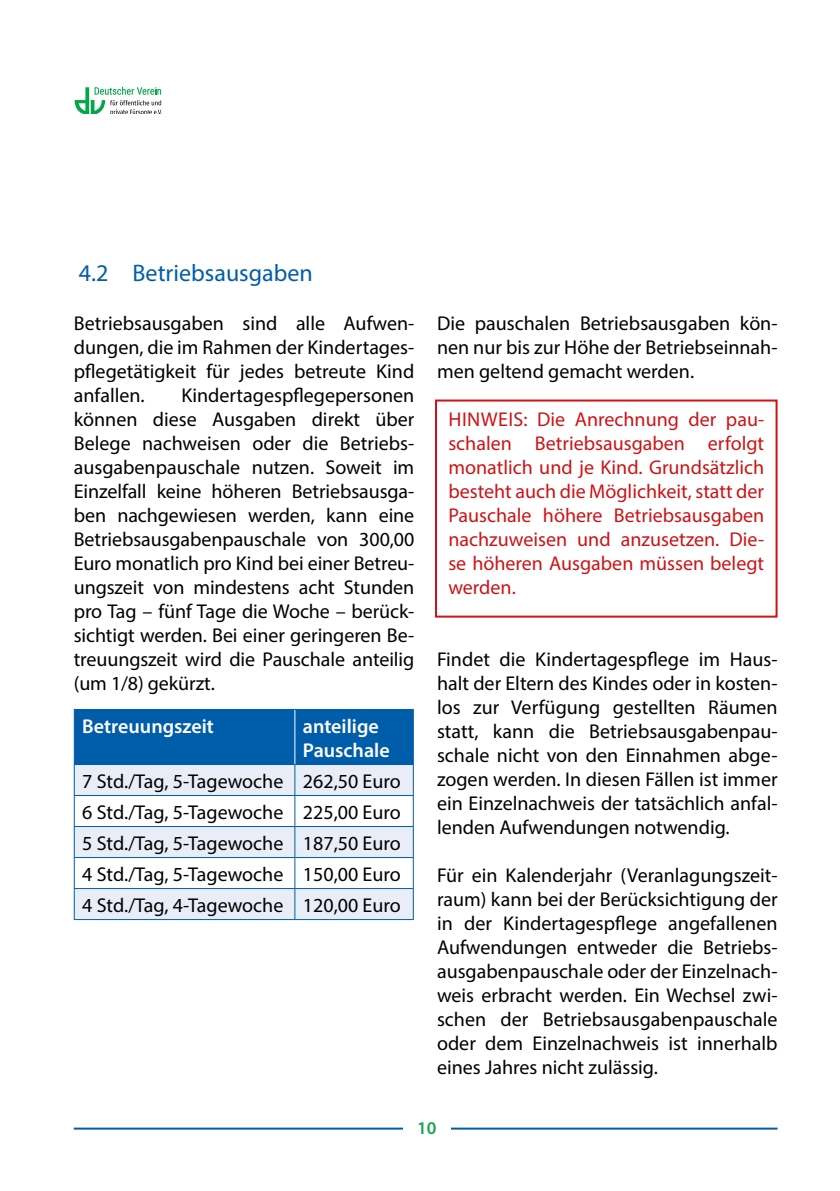
<style>
.page{position:relative;width:840px;height:1191px;background:#fff}
.page>*{position:absolute;margin:0;border:0;box-sizing:border-box;transform-origin:0 0}
.t1{font:24px "Myriad Pro";color:#005da9}
.t2{font:20px/24px "Myriad Pro";color:#000;text-align:justify}
.t3{font:20px/24px "Myriad Pro";color:#cd1316;text-align:justify}
.t4{font:600 20px/24px "Myriad Pro";color:#fff}
.t5{font:600 18px "Myriad Pro";color:#19a550}
</style>
<div class="page">
<hr style="left:74px;top:1127px;width:703px;height:2px;background:#005da9">
<div style="left:403px;top:1121px;width:47px;height:34px;background:#fff"></div>
<svg style="left:75px;top:87px;width:86px;height:26px"></svg>
<div style="left:75px;top:710px;width:337px;height:54px;background:#005da9"></div>
<svg style="left:75px;top:765px;width:337px;height:154px;fill:#e9edf8"></svg>
<hr style="left:74px;top:709px;width:221px;height:1px;background:#005da9">
<hr style="left:74px;top:710px;width:1px;height:54px;background:#005da9">
<hr style="left:295px;top:709px;width:118px;height:1px;background:#005da9">
<hr style="left:412px;top:710px;width:1px;height:54px;background:#005da9">
<hr style="left:74px;top:764px;width:221px;height:1px;background:#005da9">
<hr style="left:74px;top:765px;width:1px;height:30px;background:#005da9">
<hr style="left:295px;top:764px;width:118px;height:1px;background:#005da9">
<hr style="left:294px;top:765px;width:1px;height:30px;background:#005da9">
<hr style="left:412px;top:765px;width:1px;height:30px;background:#005da9">
<hr style="left:74px;top:795px;width:221px;height:1px;background:#005da9">
<hr style="left:74px;top:796px;width:1px;height:30px;background:#005da9">
<hr style="left:295px;top:795px;width:118px;height:1px;background:#005da9">
<hr style="left:294px;top:796px;width:1px;height:30px;background:#005da9">
<hr style="left:412px;top:796px;width:1px;height:30px;background:#005da9">
<hr style="left:74px;top:826px;width:221px;height:1px;background:#005da9">
<hr style="left:74px;top:827px;width:1px;height:30px;background:#005da9">
<hr style="left:295px;top:826px;width:118px;height:1px;background:#005da9">
<hr style="left:294px;top:827px;width:1px;height:30px;background:#005da9">
<hr style="left:412px;top:827px;width:1px;height:30px;background:#005da9">
<hr style="left:74px;top:857px;width:221px;height:1px;background:#005da9">
<hr style="left:74px;top:858px;width:1px;height:30px;background:#005da9">
<hr style="left:295px;top:857px;width:118px;height:1px;background:#005da9">
<hr style="left:294px;top:858px;width:1px;height:30px;background:#005da9">
<hr style="left:412px;top:858px;width:1px;height:30px;background:#005da9">
<hr style="left:74px;top:888px;width:221px;height:1px;background:#005da9">
<hr style="left:74px;top:889px;width:1px;height:30px;background:#005da9">
<hr style="left:295px;top:888px;width:118px;height:1px;background:#005da9">
<hr style="left:294px;top:889px;width:1px;height:30px;background:#005da9">
<hr style="left:412px;top:889px;width:1px;height:30px;background:#005da9">
<hr style="left:74px;top:919px;width:221px;height:1px;background:#005da9">
<hr style="left:295px;top:919px;width:118px;height:1px;background:#005da9">
<hr style="left:294px;top:710px;width:1px;height:54px;background:#fff">
<div style="left:435px;top:399px;width:342px;height:218px;border:2px solid #cd1316"></div>
<p class="t1" style="left:79px;top:259px;width:235px">4.2 Betriebsausgaben</p>
<p class="t2" style="left:74px;top:310px;width:342px">Betriebsausgaben sind alle Aufwen&shy;dungen, die im Rahmen der Kindertages&shy;pflegetätigkeit für jedes betreute Kind anfallen.</p>
<p class="t2" style="left:74px;top:382px;width:342px;text-indent:108px">Kindertagespflegepersonen können diese Ausgaben direkt über Belege nachweisen oder die Betriebs&shy;ausgabenpauschale nutzen. Soweit im Einzelfall keine höheren Betriebsausga&shy;ben nachgewiesen werden, kann eine Betriebsausgabenpauschale von 300,00<br>Euro monatlich pro Kind bei einer Betreu&shy;ungszeit von mindestens acht Stunden pro Tag – fünf Tage die Woche – berück&shy;sichtigt werden. Bei einer geringeren Be&shy;treuungszeit wird die Pauschale anteilig (um 1/8) gekürzt.</p>
<p class="t4" style="left:82px;top:713px;width:133px">Betreuungszeit</p>
<p class="t4" style="left:303px;top:713px;width:88px">anteilige<br>Pauschale</p>
<p class="t2" style="left:82px;top:765px;width:320px;line-height:31px">7 Std./Tag, 5-Tagewoche 262,50 Euro 6 Std./Tag, 5-Tagewoche 225,00 Euro 5 Std./Tag, 5-Tagewoche 187,50 Euro 4 Std./Tag, 5-Tagewoche 150,00 Euro 4 Std./Tag, 4-Tagewoche 120,00 Euro</p>
<p class="t2" style="left:437px;top:310px;width:342px">Die pauschalen Betriebsausgaben kön&shy;nen nur bis zur Höhe der Betriebseinnah&shy;men geltend gemacht werden.</p>
<p class="t3" style="left:448px;top:406px;width:317px">HINWEIS: Die Anrechnung der pau&shy;schalen Betriebsausgaben erfolgt monatlich und je Kind. Grundsätzlich besteht auch die Möglichkeit, statt der Pauschale höhere Betriebsausgaben nachzuweisen und anzusetzen. Die&shy;se höheren Ausgaben müssen belegt werden.</p>
<p class="t2" style="left:437px;top:646px;width:342px">Findet die Kindertagespflege im Haus&shy;halt der Eltern des Kindes oder in kosten&shy;los zur Verfügung gestellten Räumen statt, kann die Betriebsausgabenpau&shy;schale nicht von den Einnahmen abge&shy;zogen werden. In diesen Fällen ist immer ein Einzelnachweis der tatsächlich anfal&shy;lenden Aufwendungen notwendig.</p>
<p class="t2" style="left:437px;top:862px;width:342px">Für ein Kalenderjahr (Veranlagungszeit&shy;raum) kann bei der Berücksichtigung der in der Kindertagespflege angefallenen Aufwendungen entweder die Betriebs&shy;ausgabenpauschale oder der Einzelnach&shy;weis erbracht werden. Ein Wechsel zwi&shy;schen der Betriebsausgabenpauschale oder dem Einzelnachweis ist innerhalb eines Jahres nicht zulässig.</p>
<p class="t5" style="left:417px;top:1117px;width:21px">10</p>
</div>
